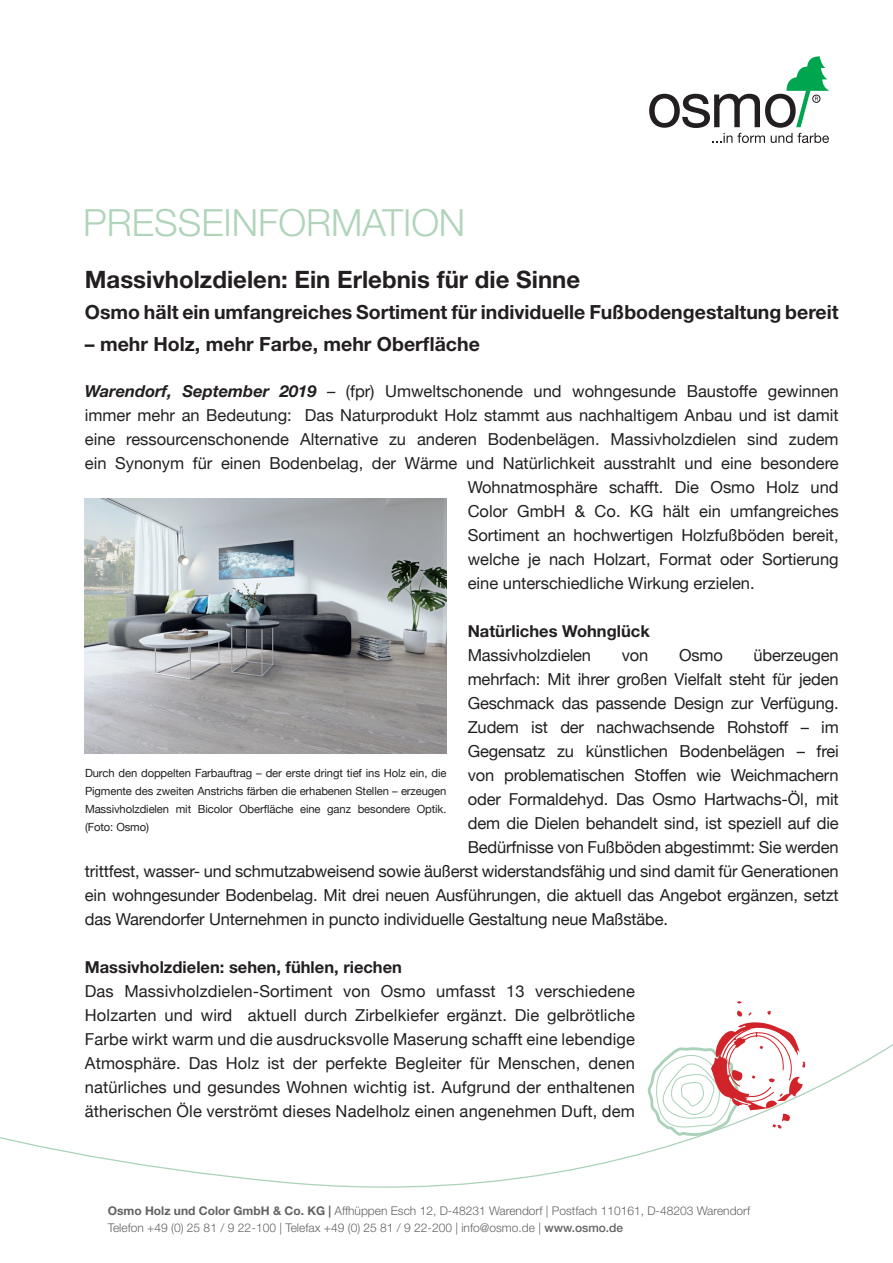
<style>
.page{position:relative;width:893px;height:1263px;background:#fff}
.page>*{position:absolute;margin:0;border:0;box-sizing:border-box;transform-origin:0 0}
.t1{font:300 37.5px "Helvetica Neue";color:#afd4b9}
.t2{font:300 37.5px "Helvetica Neue";letter-spacing:.05em;color:#aad2b8}
._01_Head{font:700 24px "Helvetica Neue";color:#231f20}
._01_Head-2{font:700 19.5px "Helvetica Neue";color:#231f20}
._03_Fliesstext{font:16.5px/24px "Helvetica Neue";letter-spacing:-.01em;color:#231f20;text-align:justify}
._03_Fliesstext-2{font:700 16.5px "Helvetica Neue";color:#231f20}
.t3{font:300 12px/16.5px "Helvetica Neue";color:#636366}
._05_BU{font:11.25px/18px "Helvetica Neue";letter-spacing:-.01em;color:#231f20;text-align:justify}
.s1{font-weight:700;font-style:italic}
.s2{font-weight:700}
.s3{font-weight:500}
</style>
<div class="page">
<svg style="left:649px;top:56px;width:180px;height:87px"></svg>
<svg style="left:0;top:1044px;width:893px;height:144px"></svg>
<svg style="left:737px;top:1001px;width:5px;height:3px"></svg>
<svg style="left:646px;top:1010px;width:160px;height:128px"></svg>
<img style="left:85px;top:499px;width:361px;height:255px">
<h1 class="t2" style="left:108px;top:198px;width:415px">Presseinformation</h1>
<h1 class="t1" style="left:83px;top:199px;width:383px">PRESSEINFORMATION</h1>
<p class="_01_Head" style="left:85px;top:265px;width:497px">Massivholzdielen: Ein Erlebnis für die Sinne</p>
<p class="_01_Head-2" style="left:85px;top:300px;width:755px">Osmo hält ein umfangreiches Sortiment für individuelle Fußbodengestaltung bereit</p>
<p class="_01_Head-2" style="left:85px;top:332px;width:397px">– mehr Holz, mehr Farbe, mehr Oberfläche</p>
<p class="_03_Fliesstext" style="left:85px;top:380px;width:755px"><span class="s1">Warendorf, September 2019</span> – (fpr) Umweltschonende und wohngesunde Baustoffe gewinnen</p>
<p class="_03_Fliesstext" style="left:85px;top:404px;width:755px">immer mehr an Bedeutung: Das Naturprodukt Holz stammt aus nachhaltigem Anbau und ist damit</p>
<p class="_03_Fliesstext" style="left:85px;top:428px;width:755px">eine ressourcenschonende Alternative zu anderen Bodenbelägen. Massivholzdielen sind zudem</p>
<p class="_03_Fliesstext" style="left:85px;top:452px;width:755px">ein Synonym für einen Bodenbelag, der Wärme und Natürlichkeit ausstrahlt und eine besondere</p>
<p class="_03_Fliesstext" style="left:468px;top:476px;width:373px">Wohnatmosphäre schafft. Die Osmo Holz und</p>
<p class="_03_Fliesstext" style="left:468px;top:500px;width:373px">Color GmbH &amp; Co. KG hält ein umfangreiches</p>
<p class="_03_Fliesstext" style="left:468px;top:524px;width:373px">Sortiment an hochwertigen Holzfußböden bereit,</p>
<p class="_03_Fliesstext" style="left:468px;top:548px;width:372px">welche je nach Holzart, Format oder Sortierung</p>
<p class="_03_Fliesstext" style="left:468px;top:572px;width:288px">eine unterschiedliche Wirkung erzielen.</p>
<p class="_03_Fliesstext-2" style="left:468px;top:620px;width:184px">Natürliches Wohnglück</p>
<p class="_03_Fliesstext" style="left:468px;top:644px;width:125px">Massivholzdielen</p>
<p class="_03_Fliesstext" style="left:622px;top:644px;width:28px">von</p>
<p class="_03_Fliesstext" style="left:679px;top:644px;width:45px">Osmo</p>
<p class="_03_Fliesstext" style="left:753px;top:644px;width:87px">überzeugen</p>
<p class="_03_Fliesstext" style="left:468px;top:668px;width:372px">mehrfach: Mit ihrer großen Vielfalt steht für jeden</p>
<p class="_03_Fliesstext" style="left:468px;top:692px;width:373px">Geschmack das passende Design zur Verfügung.</p>
<p class="_03_Fliesstext" style="left:468px;top:716px;width:373px">Zudem ist der nachwachsende Rohstoff – im</p>
<p class="_03_Fliesstext" style="left:468px;top:740px;width:372px">Gegensatz zu künstlichen Bodenbelägen – frei</p>
<p class="_03_Fliesstext" style="left:468px;top:764px;width:373px">von problematischen Stoffen wie Weichmachern</p>
<p class="_03_Fliesstext" style="left:468px;top:788px;width:372px">oder Formaldehyd. Das Osmo Hartwachs-Öl, mit</p>
<p class="_03_Fliesstext" style="left:468px;top:812px;width:372px">dem die Dielen behandelt sind, ist speziell auf die</p>
<p class="_03_Fliesstext" style="left:468px;top:836px;width:372px">Bedürfnisse von Fußböden abgestimmt: Sie werden</p>
<p class="_03_Fliesstext" style="left:85px;top:860px;width:755px">trittfest, wasser- und schmutzabweisend sowie äußerst widerstandsfähig und sind damit für Generationen</p>
<p class="_03_Fliesstext" style="left:85px;top:884px;width:755px">ein wohngesunder Bodenbelag. Mit drei neuen Ausführungen, die aktuell das Angebot ergänzen, setzt</p>
<p class="_03_Fliesstext" style="left:85px;top:908px;width:585px">das Warendorfer Unternehmen in puncto individuelle Gestaltung neue Maßstäbe.</p>
<p class="_03_Fliesstext-2" style="left:85px;top:956px;width:319px">Massivholzdielen: sehen, fühlen, riechen</p>
<p class="_03_Fliesstext" style="left:85px;top:980px;width:552px">Das Massivholzdielen-Sortiment von Osmo umfasst 13 verschiedene Holzarten und wird aktuell durch Zirbelkiefer ergänzt. Die gelbrötliche Farbe wirkt warm und die ausdrucksvolle Maserung schafft eine lebendige Atmosphäre. Das Holz ist der perfekte Begleiter für Menschen, denen natürliches und gesundes Wohnen wichtig ist. Aufgrund der enthaltenen ätherischen Öle verströmt dieses Nadelholz einen angenehmen Duft, dem</p>
<p class="_05_BU" style="left:85px;top:765px;width:363px">Durch den doppelten Farbauftrag – der erste dringt tief ins Holz ein, die Pigmente des zweiten Anstrichs färben die erhabenen Stellen – erzeugen Massivholzdielen mit Bicolor Oberfläche eine ganz besondere Optik. (Foto: Osmo)</p>
<p class="t3" style="left:108px;top:1202px;width:644px"><span class="s2">Osmo Holz und Color GmbH &amp; Co. KG |</span> affhüppen esch 12, D-48231 Warendorf | Postfach 110161, D-48203 Warendorf telefon +49 (0) 25 81 / 9 22-100 | telefax +49 (0) 25 81 / 9 22-200 | info@osmo.de | <span class="s3">www.osmo.de</span></p>
</div>
